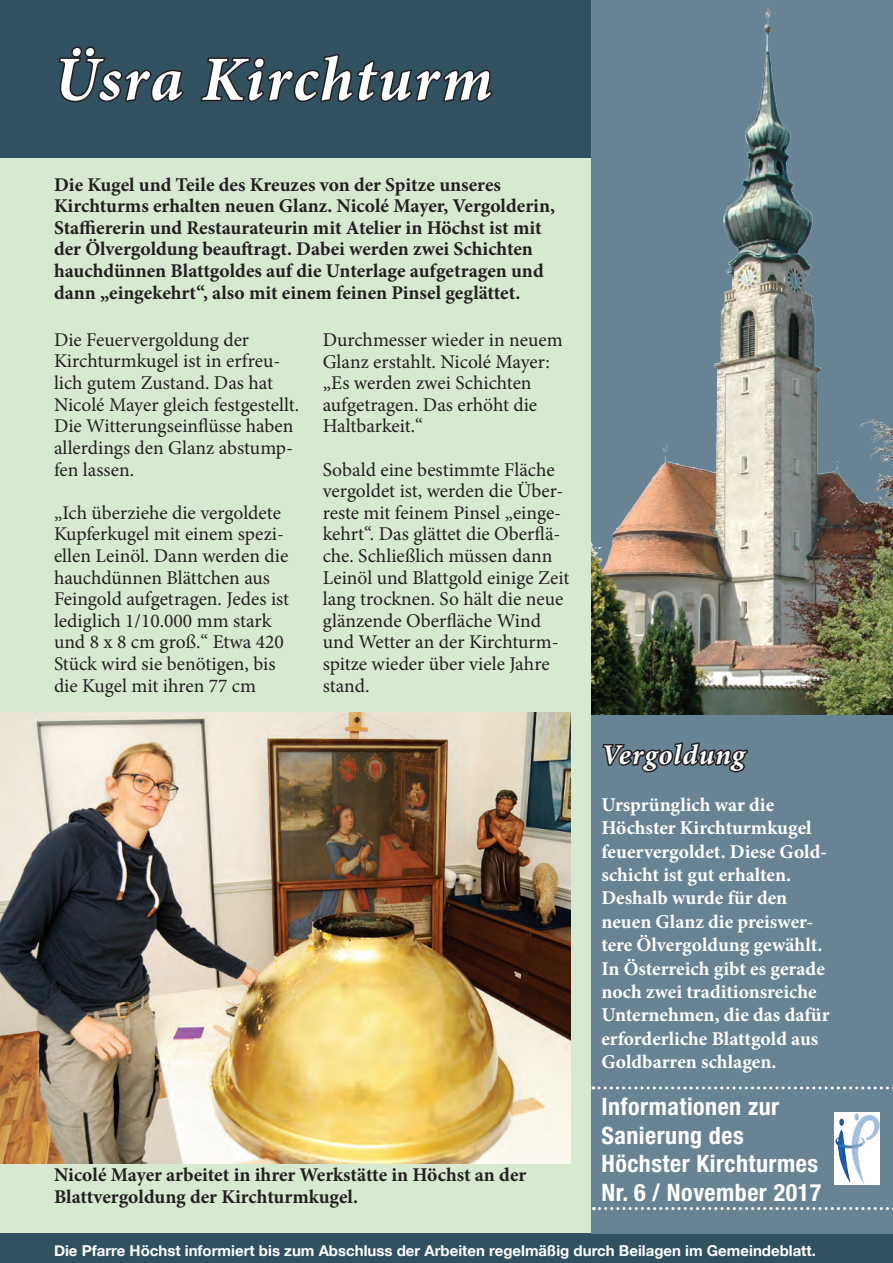
<style>
.page{position:relative;width:893px;height:1263px;background:#fff}
.page>*{position:absolute;margin:0;border:0;box-sizing:border-box;transform-origin:0 0}
.t1{font:italic 700 63px "Minion Pro";letter-spacing:.03em;color:#fff}
.t2{font:italic 700 28.5px "Minion Pro";letter-spacing:.035em;color:#fff}
.t3{font:700 condensed 24px/28.5px "Helvetica Neue";letter-spacing:.02em;color:#fff}
.t4{font:19.5px/21.6px "Minion Pro";color:#231f20}
.t5{font:700 19.5px/21.6px "Minion Pro";color:#231f20}
.t6{font:700 19.5px/23.4px "Minion Pro";color:#fff}
.t7{font:700 15px "Helvetica Neue";color:#fff}
</style>
<div class="page">
<div style="left:0;top:0;width:591px;height:1242px;background:#d8e9d2"></div>
<div style="left:0;top:1233px;width:893px;height:30px;background:#325160"></div>
<div style="left:0;top:0;width:591px;height:157px;background:#325160"></div>
<svg style="left:58px;top:46px;width:126px;height:57px"></svg>
<svg style="left:200px;top:54px;width:293px;height:48px"></svg>
<div style="left:591px;top:0;width:302px;height:1233px;background:#688393"></div>
<img style="left:591px;top:8px;width:302px;height:706px">
<svg style="left:602px;top:742px;width:146px;height:31px"></svg>
<div style="left:835px;top:1112px;width:45px;height:73px;background:#fff"></div>
<img style="left:836px;top:1113px;width:43px;height:70px">
<svg style="left:593px;top:1086px;width:300px;height:3px"></svg>
<svg style="left:593px;top:1207px;width:300px;height:3px"></svg>
<img style="left:0;top:712px;width:570px;height:451px">
<h1 class="t1" style="left:54px;top:35px;width:440px">Üsra Kirchturm</h1>
<p class="t5" style="left:54px;top:173px;width:502px">Die Kugel und Teile des Kreuzes von der Spitze unseres Kirchturms erhalten neuen Glanz. Nicolé Mayer, Vergolderin, Staffiererin und Restaurateurin mit Atelier in Höchst ist mit der Ölvergoldung beauftragt. Dabei werden zwei Schichten hauchdünnen Blattgoldes auf die Unterlage aufgetragen und dann „eingekehrt“, also mit einem feinen Pinsel geglättet.</p>
<p class="t4" style="left:54px;top:329px;width:247px">Die Feuervergoldung der<br>Kirchturmkugel ist in erfreu&shy;lich gutem Zustand. Das hat<br>Nicolé Mayer gleich festgestellt.<br>Die Witterungseinflüsse haben allerdings den Glanz abstump&shy;fen lassen.</p>
<p class="t4" style="left:54px;top:502px;width:237px">„Ich überziehe die vergoldete<br>Kupferkugel mit einem spezi&shy;ellen Leinöl. Dann werden die hauchdünnen Blättchen aus<br>Feingold aufgetragen. Jedes ist lediglich 1/10.000 mm stark und 8 x 8 cm groß.“ Etwa 420<br>Stück wird sie benötigen, bis die Kugel mit ihren 77 cm</p>
<p class="t4" style="left:323px;top:329px;width:241px">Durchmesser wieder in neuem<br>Glanz erstahlt. Nicolé Mayer: „Es werden zwei Schichten aufgetragen. Das erhöht die<br>Haltbarkeit.“</p>
<p class="t4" style="left:323px;top:459px;width:248px">Sobald eine bestimmte Fläche vergoldet ist, werden die Über&shy;reste mit feinem Pinsel „einge&shy;kehrt“. Das glättet die Oberflä&shy;che. Schließlich müssen dann<br>Leinöl und Blattgold einige Zeit lang trocknen. So hält die neue glänzende Oberfläche Wind und Wetter an der Kirchturm&shy;spitze wieder über viele Jahre stand.</p>
<p class="t5" style="left:54px;top:1164px;width:474px">Nicolé Mayer arbeitet in ihrer Werkstätte in Höchst an der<br>Blattvergoldung der Kirchturmkugel.</p>
<h2 class="t2" style="left:601px;top:734px;width:145px">Vergoldung</h2>
<p class="t6" style="left:601px;top:793px;width:230px">Ursprünglich war die<br>Höchster Kirchturmkugel feuervergoldet. Diese Gold&shy;schicht ist gut erhalten.<br>Deshalb wurde für den neuen Glanz die preiswer&shy;tere Ölvergoldung gewählt.<br>In Österreich gibt es gerade noch zwei traditionsreiche<br>Unternehmen, die das dafür erforderliche Blattgold aus<br>Goldbarren schlagen.</p>
<p class="t3" style="left:601px;top:1092px;width:221px">Informationen zur<br>Sanierung des<br>Höchster Kirchturmes<br>Nr. 6 / November 2017</p>
<p class="t7" style="left:54px;top:1238px;width:763px">Die Pfarre Höchst informiert bis zum Abschluss der Arbeiten regelmäßig durch Beilagen im Gemeindeblatt.</p>
</div>
